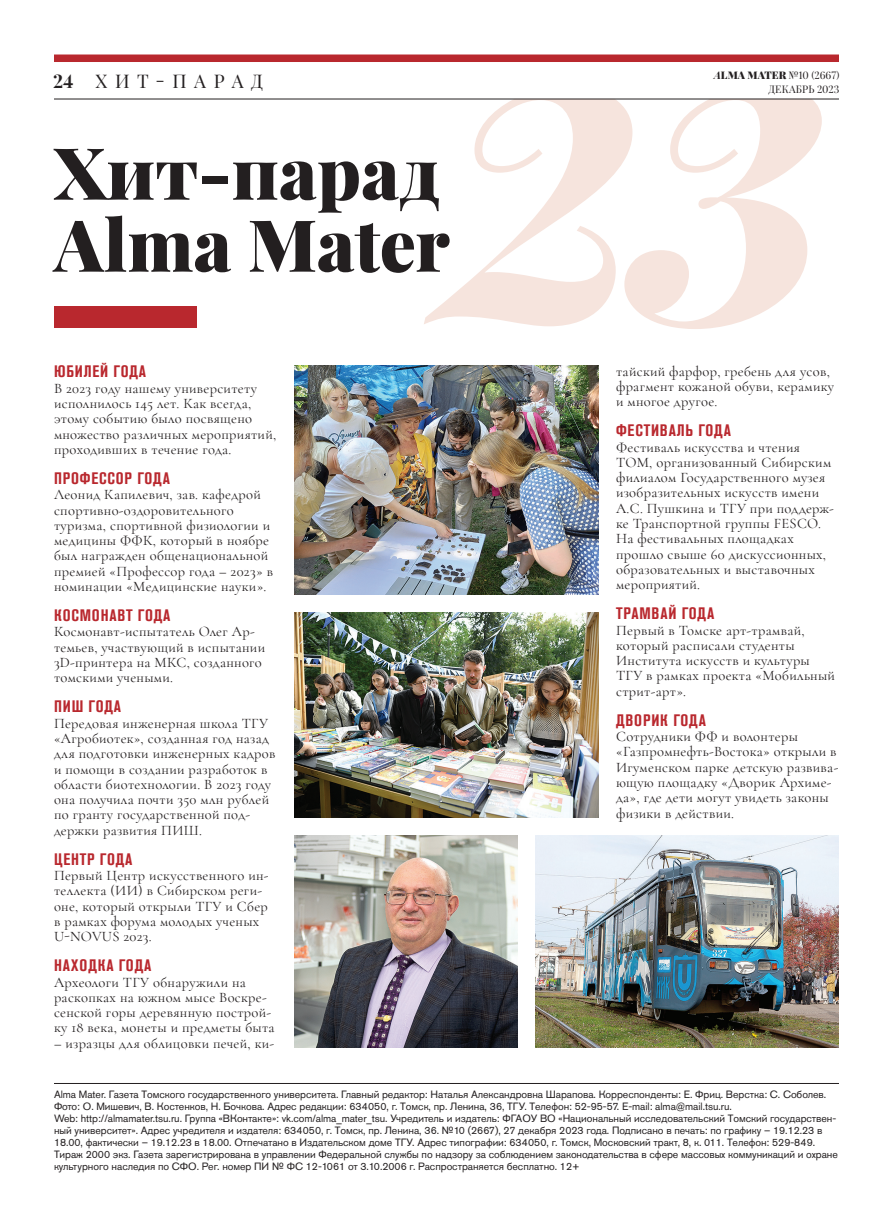
<style>
.page{position:relative;width:893px;height:1229px;background:#fff}
.page>*{position:absolute;margin:0;border:0;box-sizing:border-box;transform-origin:0 0}
.Alma_head_50{font:900 72px "Playfair Display";color:#231f20}
.t1{font:18.75px "Playfair Display";letter-spacing:.41em;color:#231f20}
.t2{font:700 18.75px "Playfair Display";color:#231f20}
.Amla_inner_head{font:700 condensed 16.5px "Akzidenz Grotesk Pro";letter-spacing:.05em;color:#b9282e}
.Alma_body{font:14.55px/15.3px "Cormorant Garamond";letter-spacing:.02em;color:#231f20}
.t3{font:10.5px/12px "Akzidenz Grotesk Pro";letter-spacing:-.005em;color:#231f20}
.t4{font:10.5px "Playfair Display";color:#231f20}
.s1{font-weight:700;font-style:italic}
.s2{font-weight:900}
</style>
<div class="page">
<svg style="left:424px;top:100px;width:398px;height:229px"></svg>
<hr style="left:54px;top:1083px;width:785px;height:1px;background:#231f20">
<div style="left:54px;top:55px;width:785px;height:7px;background:#b9282e"></div>
<hr style="left:54px;top:99px;width:785px;height:1px;background:#231f20">
<div style="left:54px;top:306px;width:143px;height:21px;background:#b9282e"></div>
<img style="left:295px;top:365px;width:303px;height:229px">
<img style="left:536px;top:835px;width:303px;height:212px">
<img style="left:295px;top:835px;width:223px;height:212px">
<img style="left:295px;top:612px;width:303px;height:205px">
<p class="t2" style="left:53px;top:70px;width:22px">24</p>
<p class="t1" style="left:95px;top:69px;width:169px">ХИТ-ПАРАД</p>
<p class="t4" style="left:714px;top:69px;width:127px"><span class="s1">A</span><span class="s2">LMA MATER</span> №10 (2667)</p>
<p class="t4" style="left:768px;top:83px;width:72px">ДЕКАБРЬ 2023</p>
<p class="Alma_head_50" style="left:54px;top:126px;width:387px">Хит-парад</p>
<p class="Alma_head_50" style="left:54px;top:198px;width:397px">Alma Mater</p>
<p class="Amla_inner_head" style="left:54px;top:361px;width:94px">ЮБИЛЕЙ ГОДА</p>
<p class="Alma_body" style="left:54px;top:380px;width:224px">В 2023 году нашему университету исполнилось 145 лет. Как всегда, этому событию было посвящено множество различных мероприятий, проходивших в течение года.</p>
<p class="Amla_inner_head" style="left:54px;top:467px;width:117px">ПРОФЕССОР ГОДА</p>
<p class="Alma_body" style="left:54px;top:487px;width:221px">Леонид Капилевич, зав. кафедрой спортивно-оздоровительного туризма, спортивной физиологии и медицины ФФК, который в ноябре был награжден общенациональной премией «Профессор года – 2023» в номинации «Медицинские науки».</p>
<p class="Amla_inner_head" style="left:54px;top:605px;width:118px">КОСМОНАВТ ГОДА</p>
<p class="Alma_body" style="left:54px;top:624px;width:213px">Космонавт-испытатель Олег Ар&shy;темьев, участвующий в испытании<br>3D-принтера на МКС, созданного томскими учеными.</p>
<p class="Amla_inner_head" style="left:54px;top:696px;width:69px">ПИШ ГОДА</p>
<p class="Alma_body" style="left:54px;top:715px;width:223px">Передовая инженерная школа ТГУ «Агробиотек», созданная год назад для подготовки инженерных кадров и помощи в создании разработок в области биотехнологии. В 2023 году она получила почти 350 млн рублей по гранту государственной под&shy;держки развития ПИШ.</p>
<p class="Amla_inner_head" style="left:54px;top:848px;width:80px">ЦЕНТР ГОДА</p>
<p class="Alma_body" style="left:54px;top:868px;width:216px">Первый Центр искусственного ин&shy;теллекта (ИИ) в Сибирском реги&shy;оне, который открыли ТГУ и Сбер в рамках форума молодых ученых<br>U-NOVUS 2023.</p>
<p class="Amla_inner_head" style="left:54px;top:955px;width:99px">НАХОДКА ГОДА</p>
<p class="Alma_body" style="left:54px;top:974px;width:222px">Археологи ТГУ обнаружили на раскопках на южном мысе Воскре&shy;сенской горы деревянную построй&shy;ку 18 века, монеты и предметы быта</p>
<p class="Alma_body" style="left:54px;top:1035px;width:222px">– изразцы для облицовки печей, ки-</p>
<p class="Alma_body" style="left:616px;top:363px;width:220px">тайский фарфор, гребень для усов, фрагмент кожаной обуви, керамику и многое другое.</p>
<p class="Amla_inner_head" style="left:616px;top:420px;width:116px">ФЕСТИВАЛЬ ГОДА</p>
<p class="Alma_body" style="left:616px;top:439px;width:219px">Фестиваль искусства и чтения<br>ТОМ, организованный Сибирским филиалом Государственного музея изобразительных искусств имени<br>А.С. Пушкина и ТГУ при поддерж&shy;ке Транспортной группы FESCO.<br>На фестивальных площадках прошло свыше 60 дискуссионных, образовательных и выставочных мероприятий.</p>
<p class="Amla_inner_head" style="left:616px;top:603px;width:100px">ТРАМВАЙ ГОДА</p>
<p class="Alma_body" style="left:616px;top:622px;width:220px">Первый в Томске арт-трамвай, который расписали студенты<br>Института искусств и культуры<br>ТГУ в рамках проекта «Мобильный стрит-арт».</p>
<p class="Amla_inner_head" style="left:616px;top:709px;width:91px">ДВОРИК ГОДА</p>
<p class="Alma_body" style="left:616px;top:729px;width:224px">Сотрудники ФФ и волонтеры «Газпромнефть-Востока» открыли в<br>Игуменском парке детскую развива&shy;ющую площадку «Дворик Архиме&shy;да», где дети могут увидеть законы физики в действии.</p>
<p class="t3" style="left:54px;top:1088px;width:785px">Alma Mater. Газета Томского государственного университета. Главный редактор: Наталья Александровна Шарапова. Корреспонденты: Е. Фриц. Верстка: С. Соболев.<br>Фото: О. Мишевич, В. Костенков, Н. Бочкова. Адрес редакции: 634050, г. Томск, пр. Ленина, 36, ТГУ. Телефон: 52-95-57. E-mail: alma@mail.tsu.ru.<br>Web: http://almamater.tsu.ru. Группа «ВКонтакте»: vk.com/alma_mater_tsu. Учредитель и издатель: ФГАОУ ВО «Национальный исследовательский Томский государствен&shy;ный университет». Адрес учредителя и издателя: 634050, г. Томск, пр. Ленина, 36. №10 (2667), 27 декабря 2023 года. Подписано в печать: по графику – 19.12.23 в 18.00, фактически – 19.12.23 в 18.00. Отпечатано в Издательском доме ТГУ. Адрес типографии: 634050, г. Томск, Московский тракт, 8, к. 011. Телефон: 529-849.<br>Тираж 2000 экз. Газета зарегистрирована в управлении Федеральной службы по надзору за соблюдением законодательства в сфере массовых коммуникаций и охране культурного наследия по СФО. Рег. номер ПИ № ФС 12-1061 от 3.10.2006 г. Распространяется бесплатно. 12+</p>
</div>
